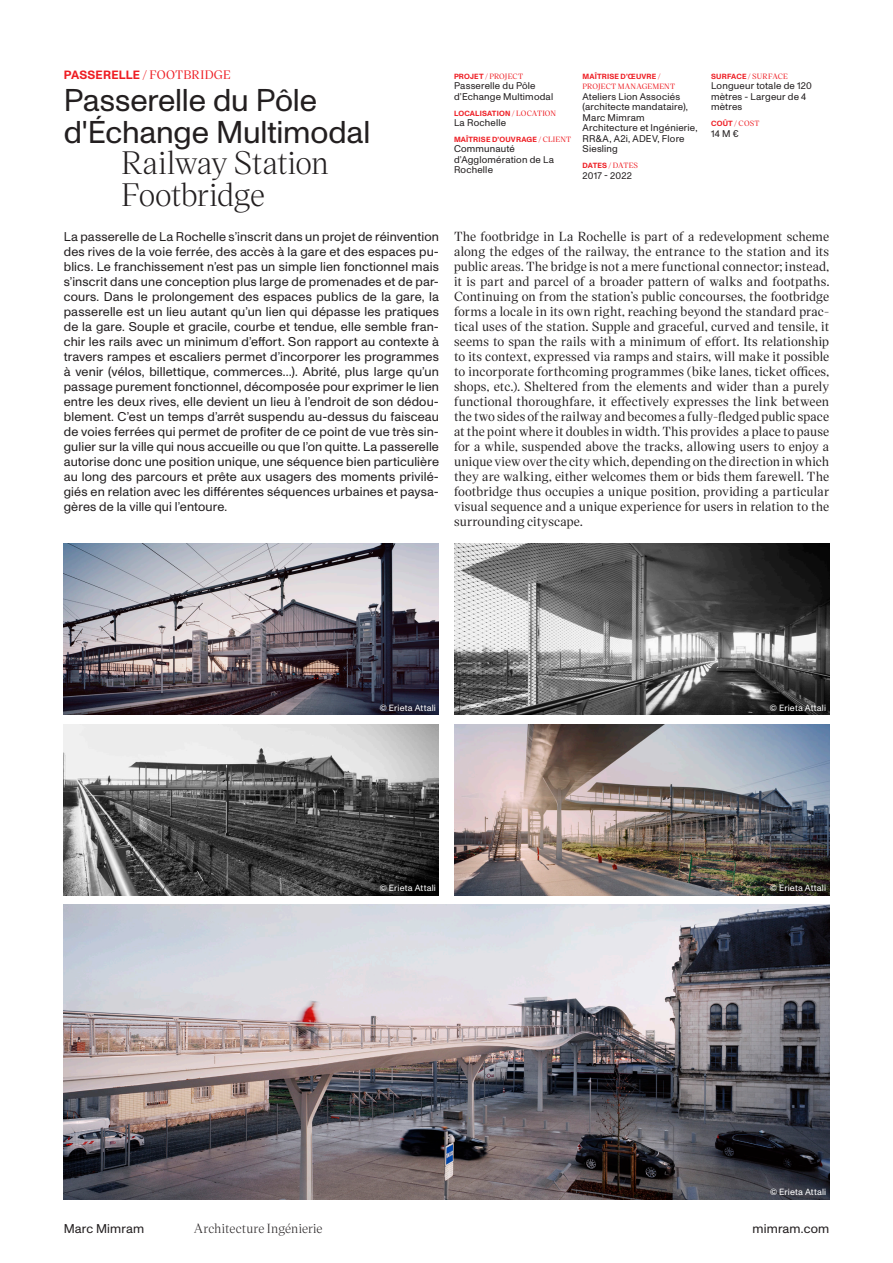
<style>
.page{position:relative;width:893px;height:1263px;background:#fff}
.page>*{position:absolute;margin:0;border:0;box-sizing:border-box;transform-origin:0 0}
.t1{font:31.5px/31.5px "ABC Monument Grotesk";letter-spacing:-.005em;color:#231f20}
.t2{font:31.5px "Victor Serif 40";letter-spacing:-.025em;color:#231f20}
.TEXTE_fra{font:500 12.75px/15px "Victor Serif 50";letter-spacing:.005em;color:#231f20;text-align:justify}
.TEXTE_fra-2{font:12.75px/15px "ABC Monument Grotesk";letter-spacing:.01em;color:#231f20;text-align:justify}
.t3{font:12.75px "Victor Serif 40";color:#231f20}
.t4{font:500 12px "Victor Serif 50";letter-spacing:.015em;color:#ee1d23}
.t5{font:9.75px/10.5px "ABC Monument Grotesk";letter-spacing:.02em;color:#231f20}
.t6{font:9px "ABC Monument Grotesk";letter-spacing:.025em;color:#fff}
.t7{font:500 7.5px/10.5px "Victor Serif 50";letter-spacing:.02em;color:#ee1d23}
.t8{font:700 7.5px "ABC Monument Grotesk";letter-spacing:.025em;color:#ee1d23}
.s1{font-family:"ABC Monument Grotesk";font-weight:700}
.s2{font-family:"Victor Serif 50";font-weight:500}
</style>
<div class="page">
<img style="left:64px;top:905px;width:765px;height:294px">
<img style="left:64px;top:543px;width:375px;height:172px">
<img style="left:454px;top:543px;width:375px;height:172px">
<img style="left:64px;top:724px;width:375px;height:171px">
<img style="left:454px;top:724px;width:375px;height:171px">
<p class="t4" style="left:64px;top:66px;width:168px"><span class="s1">PASSERELLE</span> / FOOTBRIDGE</p>
<p class="t1" style="left:64px;top:85px;width:308px">Passerelle du Pôle d'Échange Multimodal</p>
<p class="t2" style="left:121px;top:141px;width:209px">Railway Station</p>
<p class="t2" style="left:121px;top:173px;width:145px">Footbridge</p>
<p class="TEXTE_fra-2" style="left:64px;top:229px;width:377px">La passerelle de La Rochelle s’inscrit dans un projet de réinvention des rives de la voie ferrée, des accès à la gare et des espaces pu&shy;blics. Le franchissement n’est pas un simple lien fonctionnel mais s’inscrit dans une conception plus large de promenades et de par&shy;cours. Dans le prolongement des espaces publics de la gare, la passerelle est un lieu autant qu’un lien qui dépasse les pratiques de la gare. Souple et gracile, courbe et tendue, elle semble fran&shy;chir les rails avec un minimum d’effort. Son rapport au contexte à travers rampes et escaliers permet d’incorporer les programmes à venir (vélos, billettique, commerces…). Abrité, plus large qu’un passage purement fonctionnel, décomposée pour exprimer le lien entre les deux rives, elle devient un lieu à l’endroit de son dédou&shy;blement. C’est un temps d’arrêt suspendu au-dessus du faisceau de voies ferrées qui permet de profiter de ce point de vue très sin&shy;gulier sur la ville qui nous accueille ou que l’on quitte. La passerelle autorise donc une position unique, une séquence bien particulière au long des parcours et prête aux usagers des moments privilé&shy;giés en relation avec les différentes séquences urbaines et paysa&shy;gères de la ville qui l’entoure.</p>
<p class="t7" style="left:454px;top:70px;width:71px"><span class="s1">PROJET</span> / PROJECT</p>
<p class="t5" style="left:454px;top:81px;width:101px">Passerelle du Pôle d’Echange Multimodal</p>
<p class="t8" style="left:454px;top:108px;width:104px">LOCALISATION <span class="s2">/ LOCATION</span></p>
<p class="t5" style="left:454px;top:117px;width:54px">La Rochelle</p>
<p class="t8" style="left:454px;top:135px;width:119px">MAÎTRISE D’OUVRAGE <span class="s2">/ CLIENT</span></p>
<p class="t5" style="left:454px;top:144px;width:101px">Communauté d’Agglomération de La<br>Rochelle</p>
<p class="t7" style="left:583px;top:70px;width:94px"><span class="s1">MAÎTRISE D’ŒUVRE</span> /<br>PROJECT MANAGEMENT</p>
<p class="t5" style="left:583px;top:91px;width:117px">Ateliers Lion Associés (architecte mandataire),<br>Marc Mimram<br>Architecture et Ingénierie,<br>RR&amp;A, A2i, ADEV, Flore<br>Siesling</p>
<p class="t7" style="left:583px;top:160px;width:57px"><span class="s1">DATES</span> / DATES</p>
<p class="t5" style="left:583px;top:170px;width:51px">2017 - 2022</p>
<p class="t7" style="left:711px;top:70px;width:78px"><span class="s1">SURFACE</span> / SURFACE</p>
<p class="t5" style="left:711px;top:81px;width:102px">Longueur totale de 120 mètres - Largeur de 4 mètres</p>
<p class="t7" style="left:711px;top:118px;width:50px"><span class="s1">COÛT</span> / COST</p>
<p class="t5" style="left:711px;top:128px;width:29px">14 M €</p>
<p class="TEXTE_fra" style="left:454px;top:228px;width:377px">The footbridge in La Rochelle is part of a redevelopment scheme along the edges of the railway, the entrance to the station and its public areas. The bridge is not a mere functional connector; instead, it is part and parcel of a broader pattern of walks and footpaths.<br>Continuing on from the station’s public concourses, the footbridge forms a locale in its own right, reaching beyond the standard prac&shy;tical uses of the station. Supple and graceful, curved and tensile, it seems to span the rails with a minimum of effort. Its relationship to its context, expressed via ramps and stairs, will make it possible to incorporate forthcoming programmes (bike lanes, ticket offices, shops, etc.). Sheltered from the elements and wider than a purely functional thoroughfare, it effectively expresses the link between the two sides of the railway and becomes a fully-fledged public space at the point where it doubles in width. This provides a place to pause for a while, suspended above the tracks, allowing users to enjoy a unique view over the city which, depending on the direction in which they are walking, either welcomes them or bids them farewell. The footbridge thus occupies a unique position, providing a particular visual sequence and a unique experience for users in relation to the surrounding cityscape.</p>
<p class="t6" style="left:380px;top:702px;width:58px">© Erieta Attali</p>
<p class="t6" style="left:380px;top:883px;width:58px">© Erieta Attali</p>
<p class="t6" style="left:770px;top:702px;width:58px">© Erieta Attali</p>
<p class="t6" style="left:770px;top:883px;width:58px">© Erieta Attali</p>
<p class="t6" style="left:770px;top:1187px;width:58px">© Erieta Attali</p>
<p class="TEXTE_fra-2" style="left:64px;top:1221px;width:82px">Marc Mimram</p>
<p class="t3" style="left:194px;top:1220px;width:130px">Architecture Ingénierie</p>
<p class="TEXTE_fra-2" style="left:753px;top:1221px;width:78px">mimram.com</p>
</div>
